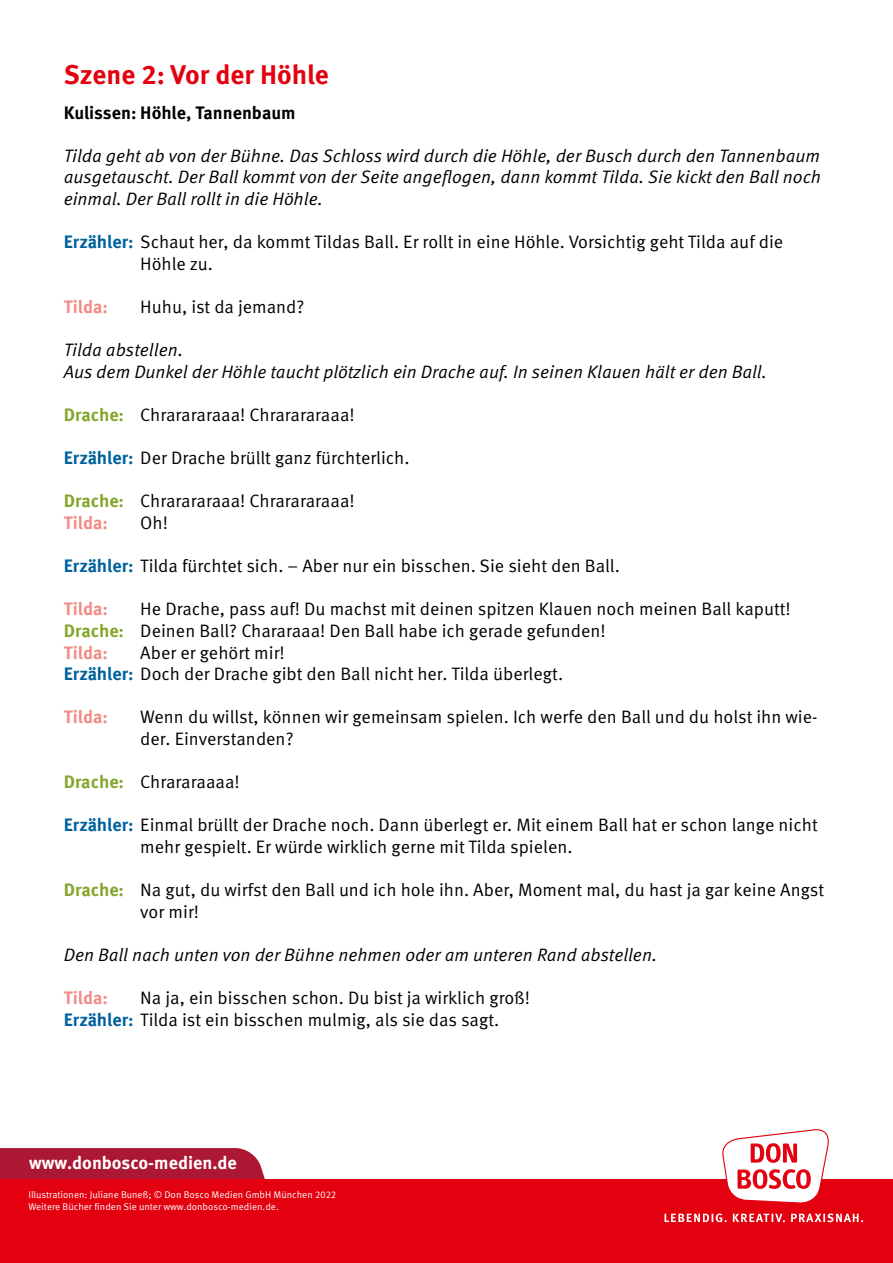
<style>
.page{position:relative;width:893px;height:1263px;background:#fff}
.page>*{position:absolute;margin:0;border:0;box-sizing:border-box;transform-origin:0 0}
.Head{font:700 27px "Meta OT";color:#e3000f}
.t1{font:18px/21.6px "Meta OT Norm";color:#000}
.t2{font:18px/21.6px "Meta OT Norm Ita";color:#000;text-align:justify}
.t3{font:700 18px "Meta OT";letter-spacing:-.005em;color:#f18d88}
.t4{font:700 18px "Meta OT";color:#000}
.t5{font:700 18px "Meta OT";color:#fff}
.t6{font:9.75px/11.7px "Meta OT Norm";color:#fff}
.s1{font-family:"Meta OT";font-weight:700;color:#00619e}
.s2{font-family:"Minion Pro";font-weight:600}
.s3{font-family:"Meta OT";font-weight:700;color:#85a62e}
</style>
<div class="page">
<div style="left:0;top:1148px;width:265px;height:31px;background:#ac1734"></div>
<div style="left:0;top:1179px;width:893px;height:84px;background:#e3000f"></div>
<svg style="left:722px;top:1129px;width:107px;height:74px"></svg>
<svg style="left:664px;top:1213px;width:199px;height:9px"></svg>
<p class="Head" style="left:64px;top:58px;width:267px">Szene 2: Vor der Höhle</p>
<p class="t4" style="left:64px;top:101px;width:233px">Kulissen: Höhle, Tannenbaum</p>
<p class="t2" style="left:64px;top:145px;width:759px">Tilda geht ab von der Bühne. Das Schloss wird durch die Höhle, der Busch durch den Tannenbaum ausgetauscht. Der Ball kommt von der Seite angeflogen, dann kommt Tilda. Sie kickt den Ball noch einmal. Der Ball rollt in die Höhle.</p>
<p class="t1" style="left:140px;top:231px;width:644px;text-indent:-77px"><span class="s1">Erzähler:</span> Schaut her, da kommt Tildas Ball. Er rollt in eine Höhle. Vorsichtig geht Tilda auf die<br>Höhle zu.</p>
<p class="t3" style="left:64px;top:295px;width:46px">Tilda:</p>
<p class="t1" style="left:140px;top:296px;width:166px">Huhu, ist da jemand?</p>
<p class="t2" style="left:64px;top:339px;width:705px">Tilda abstellen<span class="s2">.<br></span>Aus dem Dunkel der Höhle taucht plötzlich ein Drache auf. In seinen Klauen hält er den Ball.</p>
<p class="t1" style="left:64px;top:404px;width:292px"><span class="s3">Drache:</span> Chrarararaaa! Chrarararaaa!</p>
<p class="t1" style="left:64px;top:447px;width:347px"><span class="s1">Erzähler:</span> Der Drache brüllt ganz fürchterlich.</p>
<p class="t1" style="left:64px;top:490px;width:292px"><span class="s3">Drache:</span> Chrarararaaa! Chrarararaaa!</p>
<p class="t3" style="left:64px;top:511px;width:46px">Tilda:</p>
<p class="t1" style="left:140px;top:512px;width:29px">Oh!</p>
<p class="t1" style="left:64px;top:555px;width:558px"><span class="s1">Erzähler:</span> Tilda fürchtet sich. – Aber nur ein bisschen. Sie sieht den Ball.</p>
<p class="t3" style="left:64px;top:598px;width:46px">Tilda:</p>
<p class="t1" style="left:140px;top:598px;width:652px">He Drache, pass auf! Du machst mit deinen spitzen Klauen noch meinen Ball kaputt!</p>
<p class="t1" style="left:64px;top:620px;width:543px"><span class="s3">Drache:</span> Deinen Ball? Chararaaa! Den Ball habe ich gerade gefunden!</p>
<p class="t3" style="left:64px;top:641px;width:46px">Tilda:</p>
<p class="t1" style="left:140px;top:642px;width:146px">Aber er gehört mir!</p>
<p class="t1" style="left:64px;top:663px;width:501px"><span class="s1">Erzähler:</span> Doch der Drache gibt den Ball nicht her. Tilda überlegt.</p>
<p class="t3" style="left:64px;top:706px;width:46px">Tilda:</p>
<p class="t1" style="left:140px;top:706px;width:679px">Wenn du willst, können wir gemeinsam spielen. Ich werfe den Ball und du holst ihn wie&shy;der. Einverstanden?</p>
<p class="t1" style="left:64px;top:771px;width:178px"><span class="s3">Drache:</span> Chrararaaaa!</p>
<p class="t1" style="left:140px;top:814px;width:679px;text-indent:-77px"><span class="s1">Erzähler:</span> Einmal brüllt der Drache noch. Dann überlegt er. Mit einem Ball hat er schon lange nicht mehr gespielt. Er würde wirklich gerne mit Tilda spielen.</p>
<p class="t1" style="left:140px;top:879px;width:685px;text-indent:-77px"><span class="s3">Drache:</span> Na gut, du wirfst den Ball und ich hole ihn. Aber, Moment mal, du hast ja gar keine Angst vor mir!</p>
<p class="t2" style="left:64px;top:944px;width:595px">Den Ball nach unten von der Bühne nehmen oder am unteren Rand abstellen.</p>
<p class="t3" style="left:64px;top:986px;width:46px">Tilda:</p>
<p class="t1" style="left:140px;top:987px;width:391px">Na ja, ein bisschen schon. Du bist ja wirklich groß!</p>
<p class="t1" style="left:64px;top:1009px;width:437px"><span class="s1">Erzähler:</span> Tilda ist ein bisschen mulmig, als sie das sagt.</p>
<p class="t5" style="left:29px;top:1151px;width:209px">www.donbosco-medien.de</p>
<p class="t6" style="left:28px;top:1189px;width:309px">Illustrationen: Juliane Buneß; © Don Bosco Medien GmbH München 2022<br>Weitere Bücher finden Sie unter www.donbosco-medien.de.</p>
</div>
